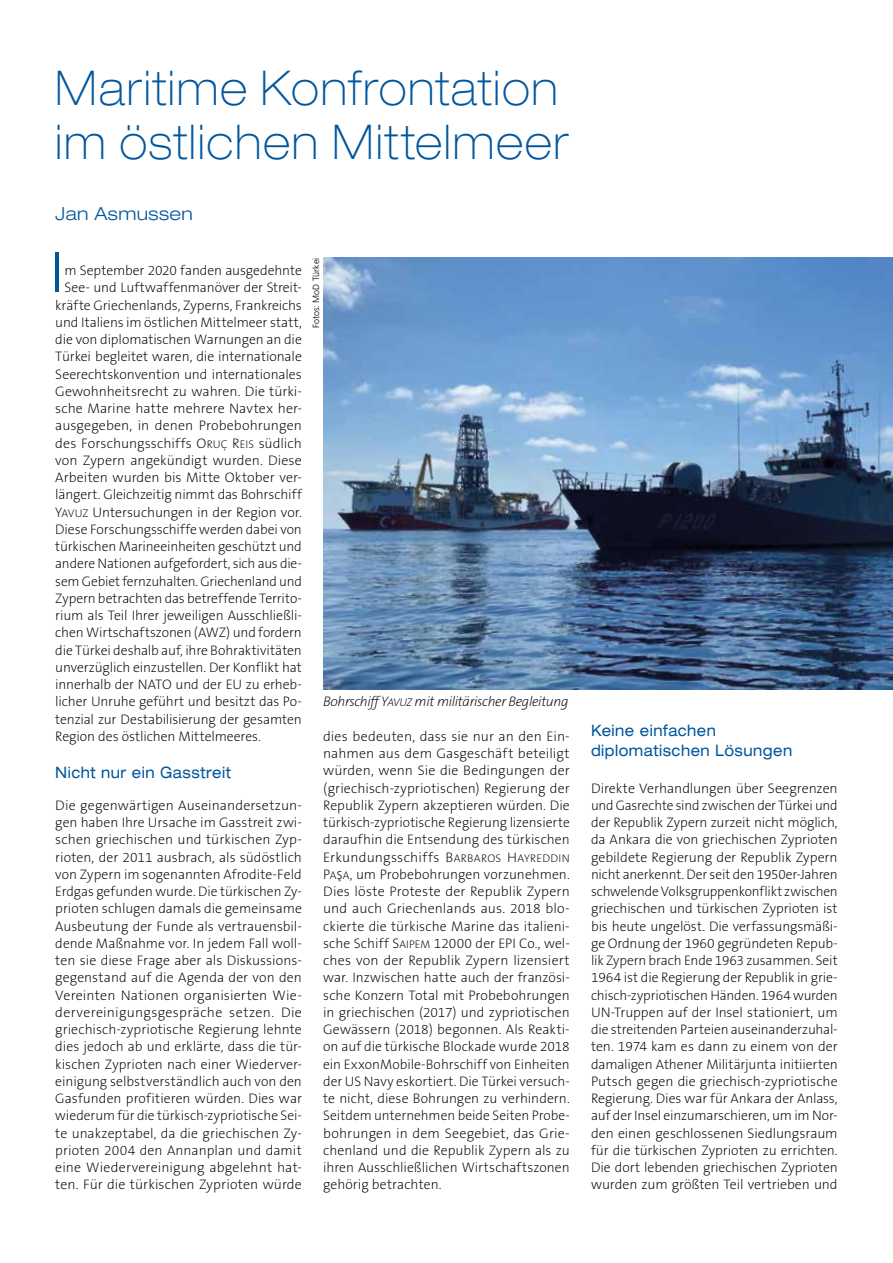
<style>
.page{position:relative;width:893px;height:1263px;background:#fff}
.page>*{position:absolute;margin:0;border:0;box-sizing:border-box;transform-origin:0 0}
.t1{font:200 59.1px "The Sans B2";color:#00569d}
.t2{font:100 expanded 48px/54px "Helvetica Neue";letter-spacing:.045em;color:#00569d;scale:.9 1}
.t3{font:300 expanded 18px "Helvetica Neue";letter-spacing:.025em;color:#00569d}
.t4{font:expanded 15.75px/19.5px "Helvetica Neue";letter-spacing:.035em;color:#00569d;scale:.9 1}
.t5{font:200 13.8px/17.2px "The Sans B2";letter-spacing:-.005em;color:#000;text-align:justify}
.t6{font:italic 200 13.8px "The Sans B2";letter-spacing:-.025em;color:#000}
.t7{font:300 9px "Frutiger";color:#000}
.s1{font-family:"The Sans B2 Extra Light SC800";font-weight:400}
.s2{font-family:"The Sans B2 Extra Light SC800";font-weight:400;font-size:11.1px}
.s3{font-family:"The Sans B2 Extra Light SC800";font-weight:400;font-size:11.25px}
.s4{font-family:"The Sans B2 Extra Light Italic SC800";font-weight:400;font-style:normal}
.s5{font-family:"The Sans B2 Extra Light Italic SC800";font-weight:400;font-style:normal;font-size:11.1px}
.s6{font-family:"Frutiger LT Pro Light SC800";font-weight:400;font-size:11.25px}
</style>
<div class="page">
<img style="left:323px;top:258px;width:570px;height:431px">
<p class="t2" style="left:55px;top:61px;width:572px">Maritime Konfrontation im östlichen Mittelmeer</p>
<p class="t3" style="left:55px;top:203px;width:139px">Jan Asmussen</p>
<p class="t1" style="left:49px;top:242px;width:17px">I</p>
<p class="t5" style="left:64px;top:262px;width:239px">m September 2020 fanden ausgedehnte</p>
<p class="t5" style="left:64px;top:280px;width:239px">See- und Luftwaffenmanöver der Streit-</p>
<p class="t5" style="left:55px;top:297px;width:248px">kräfte Griechenlands, Zyperns, Frankreichs</p>
<p class="t5" style="left:55px;top:314px;width:248px">und Italiens im östlichen Mittelmeer statt,</p>
<p class="t5" style="left:55px;top:331px;width:248px">die von diplomatischen Warnungen an die</p>
<p class="t5" style="left:55px;top:349px;width:248px">Türkei begleitet waren, die internationale</p>
<p class="t5" style="left:55px;top:366px;width:248px">Seerechtskonvention und internationales</p>
<p class="t5" style="left:55px;top:383px;width:248px">Gewohnheitsrecht zu wahren. Die türki-</p>
<p class="t5" style="left:55px;top:400px;width:248px">sche Marine hatte mehrere Navtex her-</p>
<p class="t5" style="left:55px;top:418px;width:248px">ausgegeben, in denen Probebohrungen</p>
<p class="t5" style="left:55px;top:435px;width:248px">des Forschungsschiffs <span class="s1">O</span><span class="s2">RU</span><span class="s3">Ç</span> <span class="s1">R</span><span class="s2">EIS</span> südlich</p>
<p class="t5" style="left:55px;top:452px;width:248px">von Zypern angekündigt wurden. Diese</p>
<p class="t5" style="left:55px;top:469px;width:248px">Arbeiten wurden bis Mitte Oktober ver-</p>
<p class="t5" style="left:55px;top:487px;width:248px">längert. Gleichzeitig nimmt das Bohrschiff</p>
<p class="t5" style="left:55px;top:504px;width:248px"><span class="s1">Y</span><span class="s2">AVUZ</span> Untersuchungen in der Region vor.</p>
<p class="t5" style="left:55px;top:521px;width:248px">Diese Forschungsschiffe werden dabei von</p>
<p class="t5" style="left:55px;top:538px;width:248px">türkischen Marineeinheiten geschützt und</p>
<p class="t5" style="left:55px;top:556px;width:248px">andere Nationen aufgefordert, sich aus die-</p>
<p class="t5" style="left:55px;top:573px;width:248px">sem Gebiet fernzuhalten. Griechenland und</p>
<p class="t5" style="left:55px;top:590px;width:248px">Zypern betrachten das betreffende Territo-</p>
<p class="t5" style="left:55px;top:607px;width:248px">rium als Teil Ihrer jeweiligen Ausschließli-</p>
<p class="t5" style="left:55px;top:625px;width:248px">chen Wirtschaftszonen (AWZ) und fordern</p>
<p class="t5" style="left:55px;top:642px;width:248px">die Türkei deshalb auf, ihre Bohraktivitäten</p>
<p class="t5" style="left:55px;top:659px;width:248px">unverzüglich einzustellen. Der Konflikt hat</p>
<p class="t5" style="left:55px;top:676px;width:248px">innerhalb der NATO und der EU zu erheb-</p>
<p class="t5" style="left:55px;top:694px;width:248px">licher Unruhe geführt und besitzt das Po-</p>
<p class="t5" style="left:55px;top:711px;width:248px">tenzial zur Destabilisierung der gesamten</p>
<p class="t5" style="left:55px;top:728px;width:207px">Region des östlichen Mittelmeeres.</p>
<p class="t4" style="left:55px;top:762px;width:197px">Nicht nur ein Gasstreit</p>
<p class="t5" style="left:55px;top:797px;width:248px">Die gegenwärtigen Auseinandersetzun&shy;gen haben Ihre Ursache im Gasstreit zwi&shy;schen griechischen und türkischen Zyp&shy;rioten, der 2011 ausbrach, als südöstlich von Zypern im sogenannten Afrodite-Feld Erdgas gefunden wurde. Die türkischen Zy&shy;prioten schlugen damals die gemeinsame Ausbeutung der Funde als vertrauensbil&shy;dende Maßnahme vor. In jedem Fall woll&shy;ten sie diese Frage aber als Diskussions&shy;gegenstand auf die Agenda der von den Vereinten Nationen organisierten Wie&shy;dervereinigungsgespräche setzen. Die griechisch-zypriotische Regierung lehnte dies jedoch ab und erklärte, dass die tür&shy;kischen Zyprioten nach einer Wiederver&shy;einigung selbstverständlich auch von den Gasfunden profitieren würden. Dies war wiederum für die türkisch-zypriotische Sei&shy;te unakzeptabel, da die griechischen Zy&shy;prioten 2004 den Annanplan und damit eine Wiedervereinigung abgelehnt hat&shy;ten. Für die türkischen Zyprioten würde</p>
<p class="t7" style="left:311px;top:328px;width:72px;rotate:-90deg">Fotos: MoD Türkei</p>
<p class="t6" style="left:323px;top:694px;width:247px">Bohrschiff <span class="s4">Y</span><span class="s5">AVUZ</span> mit militärischer Begleitung</p>
<p class="t5" style="left:323px;top:728px;width:248px">dies bedeuten, dass sie nur an den Ein&shy;nahmen aus dem Gasgeschäft beteiligt würden, wenn Sie die Bedingungen der (griechisch-zypriotischen) Regierung der Republik Zypern akzeptieren würden. Die türkisch-zypriotische Regierung lizensierte daraufhin die Entsendung des türkischen Erkundungsschiffs <span class="s1">B</span><span class="s2">ARBAROS</span> <span class="s1">H</span><span class="s2">AYREDDI N </span><span class="s1">P</span><span class="s2">A</span><span class="s6">Ş</span><span class="s2">A</span>, um Probebohrungen vorzunehmen.<br>Dies löste Proteste der Republik Zypern und auch Griechenlands aus. 2018 blo&shy;ckierte die türkische Marine das italieni&shy;sche Schiff <span class="s1">S</span><span class="s2">AI PEM</span> 12000 der EPI Co., wel&shy;ches von der Republik Zypern lizensiert war. Inzwischen hatte auch der französi&shy;sche Konzern Total mit Probebohrungen in griechischen (2017) und zypriotischen Gewässern (2018) begonnen. Als Reakti&shy;on auf die türkische Blockade wurde 2018 ein ExxonMobile-Bohrschiff von Einheiten der US Navy eskortiert. Die Türkei versuch&shy;te nicht, diese Bohrungen zu verhindern.<br>Seitdem unternehmen beide Seiten Probe&shy;bohrungen in dem Seegebiet, das Grie&shy;chenland und die Republik Zypern als zu ihren Ausschließlichen Wirtschaftszonen gehörig betrachten.</p>
<p class="t4" style="left:591px;top:720px;width:225px">Keine einfachen diplomatischen Lösungen</p>
<p class="t5" style="left:591px;top:780px;width:248px">Direkte Verhandlungen über Seegrenzen und Gasrechte sind zwischen der Türkei und der Republik Zypern zurzeit nicht möglich, da Ankara die von griechischen Zyprioten gebildete Regierung der Republik Zypern nicht anerkennt. Der seit den 1950er-Jahren schwelende Volksgruppenkonflikt zwischen griechischen und türkischen Zyprioten ist bis heute ungelöst. Die verfassungsmäßi&shy;ge Ordnung der 1960 gegründeten Repub&shy;lik Zypern brach Ende 1963 zusammen. Seit 1964 ist die Regierung der Republik in grie&shy;chisch-zypriotischen Händen. 1964 wurden UN-Truppen auf der Insel stationiert, um die streitenden Parteien auseinanderzuhal&shy;ten. 1974 kam es dann zu einem von der damaligen Athener Militärjunta initiierten Putsch gegen die griechisch-zypriotische Regierung. Dies war für Ankara der Anlass, auf der Insel einzumarschieren, um im Nor&shy;den einen geschlossenen Siedlungsraum für die türkischen Zyprioten zu errichten.<br>Die dort lebenden griechischen Zyprioten wurden zum größten Teil vertrieben und</p>
</div>
